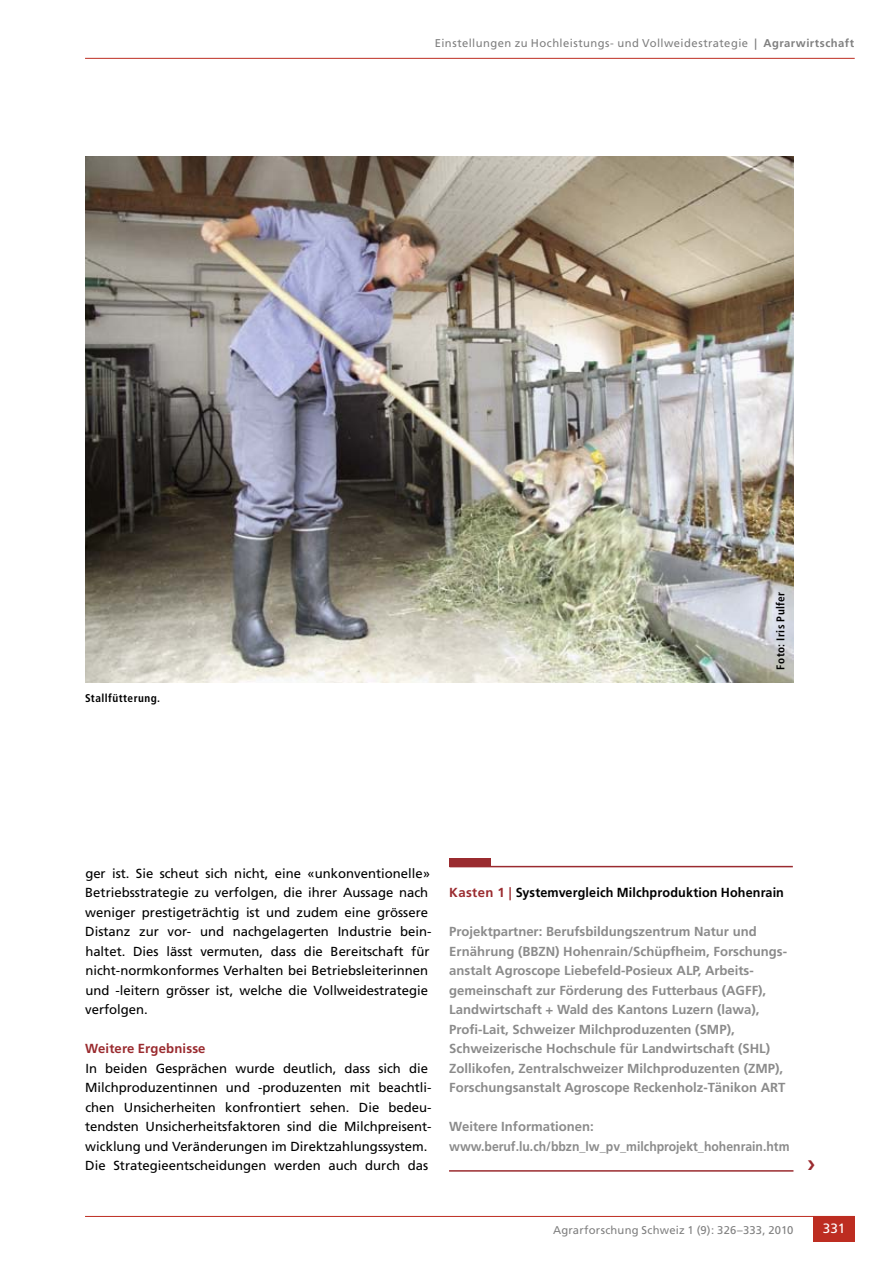
<style>
.page{position:relative;width:893px;height:1263px;background:#fff}
.page>*{position:absolute;margin:0;border:0;box-sizing:border-box;transform-origin:0 0}
.t1{font:13.5px "Frutiger LT Std";color:#fff}
.t2{font:13.2px/19.5px "Frutiger LT Std";color:#000}
.t3{font:700 13.2px/19.5px "Frutiger LT Std";color:#8b8b8b}
.t4{font:700 13.2px "Frutiger LT Std";letter-spacing:.01em;color:#000;scale:.96 1}
.t5{font:700 13.2px "Frutiger LT Std";letter-spacing:.01em;color:#9a2b2f}
.t6{font:11.25px "Frutiger LT Std";letter-spacing:.035em;color:#808080}
.t7{font:11.25px "Frutiger LT Std";letter-spacing:.015em;color:#808080}
.t8{font:700 condensed 11.25px "Frutiger LT Std";letter-spacing:.04em;color:#000}
.s1{font-weight:700}
.s2{color:#9a2b2f}
</style>
<div class="page">
<hr style="left:85px;top:1216px;width:770px;height:1px;background:#bd2d21">
<div style="left:813px;top:1216px;width:42px;height:26px;background:#bd2d21"></div>
<hr style="left:85px;top:58px;width:770px;height:1px;background:#bd2d21">
<hr style="left:449px;top:1170px;width:344px;height:1px;background:#9a2b2f">
<hr style="left:450px;top:866px;width:343px;height:1px;background:#9a2b2f">
<div style="left:450px;top:858px;width:41px;height:9px;background:#9a2b2f"></div>
<img style="left:85px;top:156px;width:708px;height:526px">
<p class="t6" style="left:435px;top:36px;width:421px">Einstellungen zu Hochleistungs- und Vollweidestrategie <span class="s1">| Agrarwirtschaft</span></p>
<p class="t8" style="left:85px;top:691px;width:77px">Stallfütterung.</p>
<p class="t8" style="left:774px;top:669px;width:79px;rotate:-90deg">Foto: Iris Pulfer</p>
<p class="t2" style="left:85px;top:863px;width:347px">ger ist. Sie scheut sich nicht, eine «unkonventionelle» Betriebsstrategie zu verfolgen, die ihrer Aussage nach weniger prestigeträchtig ist und zudem eine grössere Distanz zur vor- und nachgelagerten Industrie bein&shy;haltet. Dies lässt vermuten, dass die Bereitschaft für nicht-normkonformes Verhalten bei Betriebsleiterinnen und -leitern grösser ist, welche die Vollweidestrategie verfolgen.</p>
<p class="t5" style="left:85px;top:1041px;width:122px">Weitere Ergebnisse</p>
<p class="t2" style="left:85px;top:1058px;width:348px">In beiden Gesprächen wurde deutlich, dass sich die Milchproduzentinnen und -produzenten mit beachtli&shy;chen Unsicherheiten konfrontiert sehen. Die bedeu&shy;tendsten Unsicherheitsfaktoren sind die Milchpreisent&shy;wicklung und Veränderungen im Direktzahlungssystem.<br>Die Strategieentscheidungen werden auch durch das</p>
<p class="t4" style="left:449px;top:884px;width:350px"><span class="s2">Kasten 1 |</span> Systemvergleich Milchproduktion Hohenrain</p>
<p class="t3" style="left:449px;top:922px;width:339px">Projektpartner: Berufsbildungszentrum Natur und Ernährung (BBZN) Hohenrain/Schüpfheim, Forschungs&shy;anstalt Agroscope Liebefeld-Posieux ALP, Arbeits&shy;gemeinschaft zur Förderung des Futterbaus (AGFF), Landwirtschaft + Wald des Kantons Luzern (lawa), Profi-Lait, Schweizer Milchproduzenten (SMP), Schweizerische Hochschule für Landwirtschaft (SHL)<br>Zollikofen, Zentralschweizer Milchproduzenten (ZMP), Forschungsanstalt Agroscope Reckenholz-Tänikon ART</p>
<p class="t3" style="left:449px;top:1117px;width:342px">Weitere Informationen: www.beruf.lu.ch/bbzn_lw_pv_milchprojekt_hohenrain.htm</p>
<p class="t7" style="left:553px;top:1223px;width:242px">Agrarforschung Schweiz 1 (9): 326–333, 2010</p>
<p class="t1" style="left:823px;top:1221px;width:24px">331</p>
</div>
